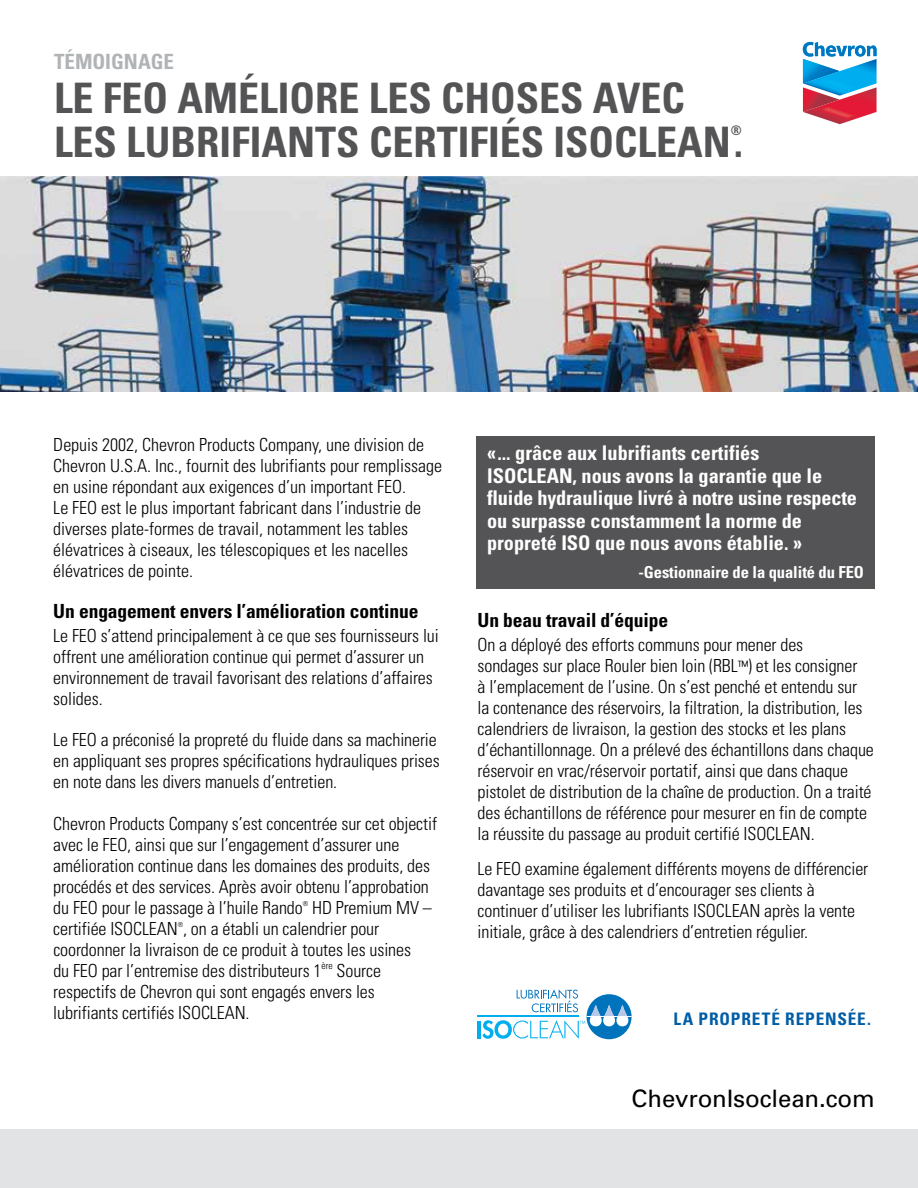
<style>
.page{position:relative;width:918px;height:1188px;background:#fff}
.page>*{position:absolute;margin:0;border:0;box-sizing:border-box;transform-origin:0 0}
.t1{font:700 condensed 42px/44.2px "Univers";color:#545456}
.t2{font:24px "Univers";letter-spacing:-.005em;color:#000}
.t3{font:700 condensed 21px "Univers";color:#b1b4b6}
.t4{font:700 condensed 20.25px/22.5px "Univers";color:#fff}
.t5{font:700 condensed 19.5px "Univers";letter-spacing:-.005em;color:#000}
.t6{font:300 condensed 18px/21px "Univers";letter-spacing:-.005em;color:#000}
.t7{font:700 condensed 17.25px "Univers";letter-spacing:.05em;color:#005da6}
.t8{font:700 condensed 16.5px "Univers";letter-spacing:-.005em;color:#fff}
.t9{font:700 condensed 13.2px "Univers";color:#545456}
.t10{font:300 condensed 6.9px "Univers";color:#000}
.s1{font-size:14.25px}
</style>
<div class="page">
<img style="left:0;top:176px;width:918px;height:216px">
<svg style="left:803px;top:42px;width:74px;height:82px"></svg>
<hr style="left:477px;top:1021px;width:4px;height:17px;background:#00aeef">
<hr style="left:477px;top:1016px;width:102px;height:1px;background:#00aeef">
<svg style="left:587px;top:994px;width:45px;height:45px"></svg>
<hr style="left:587px;top:1016px;width:45px;height:1px;background:#fff">
<svg style="left:482px;top:989px;width:146px;height:50px"></svg>
<div style="left:476px;top:436px;width:399px;height:153px;background:#545456"></div>
<div style="left:0;top:1130px;width:918px;height:58px;background:#e2e3e4"></div>
<p class="t3" style="left:54px;top:48px;width:122px">TÉMOIGNAGE</p>
<h1 class="t1" style="left:54px;top:76px;width:691px">LE FEO AMÉLIORE LES CHOSES AVEC<br>LES LUBRIFIANTS CERTIFIÉS ISOCLEAN.</h1>
<p class="t9" style="left:731px;top:123px;width:12px">®</p>
<p class="t6" style="left:53px;top:434px;width:390px">Depuis 2002, Chevron Products Company, une division de Chevron U.S.A. Inc., fournit des lubrifiants pour remplissage en usine répondant aux exigences d’un important FEO.<br>Le FEO est le plus important fabricant dans l’industrie de diverses plate-formes de travail, notamment les tables élévatrices à ciseaux, les télescopiques et les nacelles élévatrices de pointe.</p>
<p class="t5" style="left:53px;top:599px;width:367px">Un engagement envers l’amélioration continue</p>
<p class="t6" style="left:53px;top:625px;width:387px">Le FEO s’attend principalement à ce que ses fournisseurs lui offrent une amélioration continue qui permet d’assurer un environnement de travail favorisant des relations d’affaires solides.</p>
<p class="t6" style="left:53px;top:730px;width:388px">Le FEO a préconisé la propreté du fluide dans sa machinerie en appliquant ses propres spécifications hydrauliques prises en note dans les divers manuels d’entretien.</p>
<p class="t6" style="left:53px;top:813px;width:385px">Chevron Products Company s’est concentrée sur cet objectif avec le FEO, ainsi que sur l’engagement d’assurer une amélioration continue dans les domaines des produits, des procédés et des services. Après avoir obtenu l’approbation du FEO pour le passage à l’huile Rando</p>
<p class="t6" style="left:53px;top:897px;width:380px;text-indent:259px">HD Premium MV – certifiée ISOCLEAN , on a établi un calendrier pour</p>
<p class="t10" style="left:303px;top:899px;width:7px">®</p>
<p class="t10" style="left:178px;top:920px;width:7px">®</p>
<p class="t6" style="left:53px;top:939px;width:359px">coordonner la livraison de ce produit à toutes les usines du FEO par l’entremise des distributeurs 1<sup>ère</sup> Source respectifs de Chevron qui sont engagés envers les lubrifiants certifiés ISOCLEAN.</p>
<p class="t4" style="left:487px;top:442px;width:371px">«... grâce aux lubrifiants certifiés<br>ISOCLEAN, nous avons la garantie que le fluide hydraulique livré à notre usine respecte ou surpasse constamment la norme de propreté ISO que nous avons établie. »</p>
<p class="t8" style="left:638px;top:562px;width:227px">-Gestionnaire de la qualité du FEO</p>
<p class="t5" style="left:478px;top:608px;width:192px">Un beau travail d’équipe</p>
<p class="t6" style="left:478px;top:635px;width:398px">On a déployé des efforts communs pour mener des<br>sondages sur place Rouler bien loin (RBL<span class="s1">™</span>) et les consigner<br>à l’emplacement de l’usine. On s’est penché et entendu sur<br>la contenance des réservoirs, la filtration, la distribution, les calendriers de livraison, la gestion des stocks et les plans d’échantillonnage. On a prélevé des échantillons dans chaque réservoir en vrac/réservoir portatif, ainsi que dans chaque pistolet de distribution de la chaîne de production. On a traité des échantillons de référence pour mesurer en fin de compte la réussite du passage au produit certifié ISOCLEAN.</p>
<p class="t6" style="left:478px;top:858px;width:392px">Le FEO examine également différents moyens de différencier davantage ses produits et d’encourager ses clients à continuer d’utiliser les lubrifiants ISOCLEAN après la vente initiale, grâce à des calendriers d’entretien régulier.</p>
<p class="t7" style="left:674px;top:1008px;width:199px">LA PROPRETÉ REPENSÉE.</p>
<h2 class="t2" style="left:632px;top:1085px;width:245px">ChevronIsoclean.com</h2>
</div>
